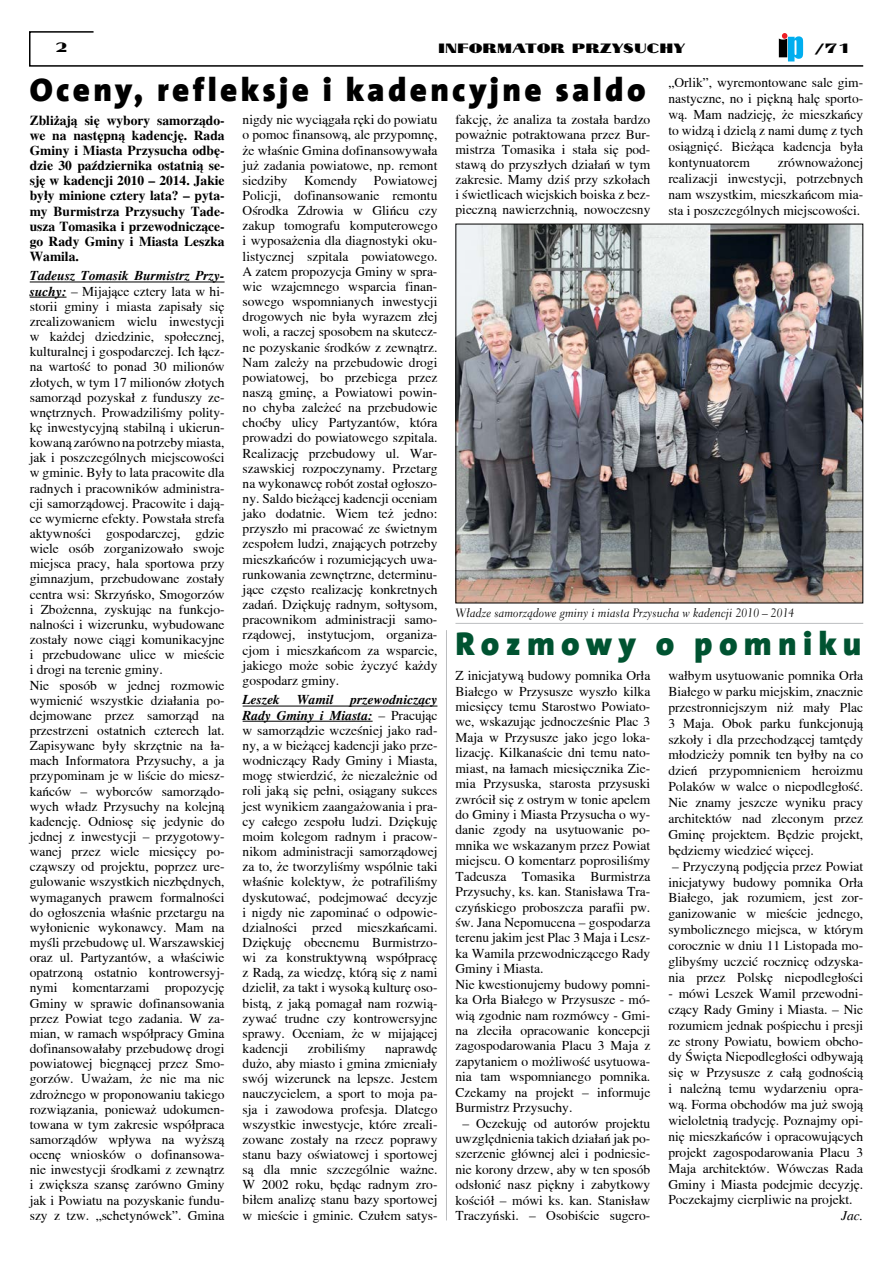
<style>
.page{position:relative;width:893px;height:1263px;background:#fff}
.page>*{position:absolute;margin:0;border:0;box-sizing:border-box;transform-origin:0 0}
.t1{font:900 33px "The Sans CEB9";letter-spacing:.1em;color:#000}
.t2{font:900 33px "The Sans CEB9";letter-spacing:.19em;color:#005331}
.t3{font:13.5px/15.1px "Toronto";color:#000;text-align:justify}
.t4{font:700 13.5px/15.1px "Toronto";color:#000;text-align:justify}
.t5{font:13.5px "Cyklop";color:#000}
.t6{font:italic 13.5px "Toronto";color:#000}
.t7{font:12px "Transit 521 Csv EU";color:#000}
.s1{font-weight:700;font-style:italic}
</style>
<div class="page">
<svg style="left:29px;top:31px;width:835px;height:36px"></svg>
<hr style="left:446px;top:630px;width:1px;height:590px;background:#bcbec0">
<hr style="left:455px;top:623px;width:408px;height:1px;background:#bcbec0">
<hr style="left:30px;top:282px;width:195px;height:1px;background:#000">
<hr style="left:30px;top:297px;width:36px;height:1px;background:#000">
<hr style="left:243px;top:706px;width:194px;height:1px;background:#000">
<hr style="left:243px;top:721px;width:130px;height:1px;background:#000">
<img style="left:457px;top:226px;width:404px;height:375px">
<div style="left:455px;top:224px;width:408px;height:379px;border:1px solid #000"></div>
<p class="t5" style="left:55px;top:37px;width:15px">2</p>
<p class="t5" style="left:438px;top:37px;width:249px">INFORMATOR PRZYSUCHY</p>
<p class="t5" style="left:815px;top:37px;width:38px">/71</p>
<h1 class="t1" style="left:30px;top:70px;width:617px">Oceny, refleksje i kadencyjne saldo</h1>
<p class="t4" style="left:30px;top:112px;width:196px">Zbliżają się wybory samorządo&shy;we na następną kadencję. Rada Gminy i Miasta Przysucha odbę&shy;dzie 30 października ostatnią se&shy;sję w kadencji 2010 – 2014. Jakie były minione cztery lata? – pyta&shy;my Burmistrza Przysuchy Tade&shy;usza Tomasika i przewodniczące&shy;go Rady Gminy i Miasta Leszka Wamila.</p>
<p class="t3" style="left:30px;top:268px;width:196px;text-align:left"><span class="s1">Tadeusz Tomasik Burmistrz Przy&shy;suchy:</span> – Mijające cztery lata w hi&shy;storii gminy i miasta zapisały się zrealizowaniem wielu inwestycji w każdej dziedzinie, społecznej, kulturalnej i gospodarczej. Ich łącz&shy;na wartość to ponad 30 milionów złotych, w tym 17 milionów złotych samorząd pozyskał z funduszy ze&shy;wnętrznych. Prowadziliśmy polity&shy;kę inwestycyjną stabilną i ukierun&shy;kowaną zarówno na potrzeby miasta, jak i poszczególnych miejscowości w gminie. Były to lata pracowite dla radnych i pracowników administra&shy;cji samorządowej. Pracowite i dają&shy;ce wymierne efekty. Powstała strefa aktywności gospodarczej, gdzie wiele osób zorganizowało swoje miejsca pracy, hala sportowa przy gimnazjum, przebudowane zostały centra wsi: Skrzyńsko, Smogorzów i Zbożenna, zyskując na funkcjo&shy;nalności i wizerunku, wybudowane zostały nowe ciągi komunikacyjne i przebudowane ulice w mieście i drogi na terenie gminy.<br>Nie sposób w jednej rozmowie wymienić wszystkie działania po&shy;dejmowane przez samorząd na przestrzeni ostatnich czterech lat.<br>Zapisywane były skrzętnie na ła&shy;mach Informatora Przysuchy, a ja przypominam je w liście do miesz&shy;kańców – wyborców samorządo&shy;wych władz Przysuchy na kolejną kadencję. Odniosę się jedynie do jednej z inwestycji – przygotowy&shy;wanej przez wiele miesięcy po&shy;cząwszy od projektu, poprzez ure&shy;gulowanie wszystkich niezbędnych, wymaganych prawem formalności do ogłoszenia właśnie przetargu na wyłonienie wykonawcy. Mam na myśli przebudowę ul. Warszawskiej oraz ul. Partyzantów, a właściwie opatrzoną ostatnio kontrowersyj&shy;nymi komentarzami propozycję Gminy w sprawie dofinansowania przez Powiat tego zadania. W za&shy;mian, w ramach współpracy Gmina dofinansowałaby przebudowę drogi powiatowej biegnącej przez Smo&shy;gorzów. Uważam, że nie ma nic zdrożnego w proponowaniu takiego rozwiązania, ponieważ udokumen&shy;towana w tym zakresie współpraca samorządów wpływa na wyższą ocenę wniosków o dofinansowa&shy;nie inwestycji środkami z zewnątrz i zwiększa szansę zarówno Gminy jak i Powiatu na pozyskanie fundu&shy;szy z tzw. „schetynówek”. Gmina</p>
<p class="t3" style="left:668px;top:74px;width:196px;line-height:15.9px">„Orlik”, wyremontowane sale gim&shy;nastyczne, no i piękną halę sporto&shy;wą. Mam nadzieję, że mieszkańcy to widzą i dzielą z nami dumę z tych osiągnięć. Bieżąca kadencja była kontynuatorem</p>
<p class="t3" style="left:243px;top:112px;width:196px">nigdy nie wyciągała ręki do powiatu o pomoc finansową, ale przypomnę, że właśnie Gmina dofinansowywała już zadania powiatowe, np. remont siedziby Komendy Powiatowej Policji, dofinansowanie remontu Ośrodka Zdrowia w Glińcu czy zakup tomografu komputerowego i wyposażenia dla diagnostyki oku&shy;listycznej szpitala powiatowego.<br>A zatem propozycja Gminy w spra&shy;wie wzajemnego wsparcia finan&shy;sowego wspomnianych inwestycji drogowych nie była wyrazem złej woli, a raczej sposobem na skutecz&shy;ne pozyskanie środków z zewnątrz.<br>Nam zależy na przebudowie drogi powiatowej, bo przebiega przez naszą gminę, a Powiatowi powin&shy;no chyba zależeć na przebudowie choćby ulicy Partyzantów, która prowadzi do powiatowego szpitala.<br>Realizację przebudowy ul. War&shy;szawskiej rozpoczynamy. Przetarg na wykonawcę robót został ogłoszo&shy;ny. Saldo bieżącej kadencji oceniam jako dodatnie. Wiem też jedno: przyszło mi pracować ze świetnym zespołem ludzi, znających potrzeby mieszkańców i rozumiejących uwa&shy;runkowania zewnętrzne, determinu&shy;jące często realizację konkretnych zadań. Dziękuję radnym, sołtysom, pracownikom administracji samo&shy;rządowej, instytucjom, organiza&shy;cjom i mieszkańcom za wsparcie, jakiego może sobie życzyć każdy gospodarz gminy.</p>
<p class="t3" style="left:243px;top:692px;width:196px"><span class="s1">Leszek Wamil przewodniczący Rady Gminy i Miasta:</span> – Pracując w samorządzie wcześniej jako rad&shy;ny, a w bieżącej kadencji jako prze&shy;wodniczący Rady Gminy i Miasta, mogę stwierdzić, że niezależnie od roli jaką się pełni, osiągany sukces jest wynikiem zaangażowania i pra&shy;cy całego zespołu ludzi. Dziękuję moim kolegom radnym i pracow&shy;nikom administracji samorządowej za to, że tworzyliśmy wspólnie taki właśnie kolektyw, że potrafiliśmy dyskutować, podejmować decyzje i nigdy nie zapominać o odpowie&shy;dzialności przed mieszkańcami.<br>Dziękuję obecnemu Burmistrzo&shy;wi za konstruktywną współpracę z Radą, za wiedzę, którą się z nami dzielił, za takt i wysoką kulturę oso&shy;bistą, z jaką pomagał nam rozwią&shy;zywać trudne czy kontrowersyjne sprawy. Oceniam, że w mijającej kadencji</p>
<p class="t3" style="left:455px;top:112px;width:196px">fakcję, że analiza ta została bardzo poważnie potraktowana przez Bur&shy;mistrza Tomasika i stała się pod&shy;stawą do przyszłych działań w tym zakresie. Mamy dziś przy szkołach i świetlicach wiejskich boiska z bez&shy;pieczną nawierzchnią, nowoczesny</p>
<p class="t3" style="left:668px;top:154px;width:196px;line-height:15.9px;text-indent:109px">zrównoważonej realizacji inwestycji, potrzebnych nam wszystkim, mieszkańcom mia&shy;sta i poszczególnych miejscowości.</p>
<p class="t7" style="left:455px;top:605px;width:340px">Władze samorządowe gminy i miasta Przysucha w kadencji 2010 – 2014</p>
<h1 class="t2" style="left:455px;top:624px;width:407px">Rozmowy o pomniku</h1>
<p class="t3" style="left:455px;top:668px;width:196px;text-align:left">Z inicjatywą budowy pomnika Orła<br>Białego w Przysusze wyszło kilka miesięcy temu Starostwo Powiato&shy;we, wskazując jednocześnie Plac 3<br>Maja w Przysusze jako jego loka&shy;lizację. Kilkanaście dni temu nato&shy;miast, na łamach miesięcznika Zie&shy;mia Przysuska, starosta przysuski zwrócił się z ostrym w tonie apelem do Gminy i Miasta Przysucha o wy&shy;danie zgody na usytuowanie po&shy;mnika we wskazanym przez Powiat miejscu. O komentarz poprosiliśmy<br>Tadeusza Tomasika Burmistrza<br>Przysuchy, ks. kan. Stanisława Tra&shy;czyńskiego proboszcza parafii pw. św. Jana Nepomucena – gospodarza terenu jakim jest Plac 3 Maja i Lesz&shy;ka Wamila przewodniczącego Rady<br>Gminy i Miasta.<br>Nie kwestionujemy budowy pomni&shy;ka Orła Białego w Przysusze - mó&shy;wią zgodnie nam rozmówcy - Gmi&shy;na zleciła opracowanie koncepcji zagospodarowania Placu 3 Maja z zapytaniem o możliwość usytuowa&shy;nia tam wspomnianego pomnika.<br>Czekamy na projekt – informuje<br>Burmistrz Przysuchy.</p>
<p class="t3" style="left:455px;top:1115px;width:196px;text-align:center">– Oczekuję od autorów projektu uwzględnienia takich działań jak po&shy;szerzenie głównej alei i podniesie&shy;nie korony drzew, aby w ten sposób odsłonić nasz piękny i zabytkowy kościół – mówi ks. kan. Stanisław Traczyński. – Osobiście sugero-</p>
<p class="t3" style="left:668px;top:667px;width:196px;line-height:15.9px">wałbym usytuowanie pomnika Orła Białego w parku miejskim, znacznie przestronniejszym niż mały Plac 3 Maja. Obok parku funkcjonują szkoły i dla przechodzącej tamtędy młodzieży pomnik ten byłby na co dzień przypomnieniem heroizmu Polaków w walce o niepodległość.<br>Nie znamy jeszcze wyniku pracy architektów nad zleconym przez Gminę projektem. Będzie projekt, będziemy wiedzieć więcej.</p>
<p class="t3" style="left:668px;top:858px;width:196px;line-height:15.9px">– Przyczyną podjęcia przez Powiat inicjatywy budowy pomnika Orła Białego, jak rozumiem, jest zor&shy;ganizowanie w mieście jednego, symbolicznego miejsca, w którym corocznie w dniu 11 Listopada mo&shy;glibyśmy uczcić rocznicę odzyska&shy;nia przez Polskę niepodległości</p>
<p class="t3" style="left:668px;top:985px;width:196px;line-height:15.9px">- mówi Leszek Wamil przewodni&shy;czący Rady Gminy i Miasta. – Nie rozumiem jednak pośpiechu i presji ze strony Powiatu, bowiem obcho&shy;dy Święta Niepodległości odbywają się w Przysusze z całą godnością i należną temu wydarzeniu opra&shy;wą. Forma obchodów ma już swoją wieloletnią tradycję. Poznajmy opi&shy;nię mieszkańców i opracowujących projekt zagospodarowania Placu 3<br>Maja architektów. Wówczas Rada Gminy i Miasta podejmie decyzję.<br>Poczekajmy cierpliwie na projekt.</p>
<p class="t6" style="left:841px;top:1208px;width:24px">Jac.</p>
<p class="t3" style="left:243px;top:1041px;width:196px;text-indent:142px">naprawdę dużo, aby miasto i gmina zmieniały swój wizerunek na lepsze. Jestem nauczycielem, a sport to moja pa&shy;sja i zawodowa profesja. Dlatego wszystkie inwestycje, które zreali&shy;zowane zostały na rzecz poprawy stanu bazy oświatowej i sportowej są dla mnie szczególnie ważne.<br>W 2002 roku, będąc radnym zro&shy;biłem analizę stanu bazy sportowej w mieście i gminie. Czułem satys-</p>
<p class="t3" style="left:308px;top:1041px;width:59px">zrobiliśmy</p>
</div>
